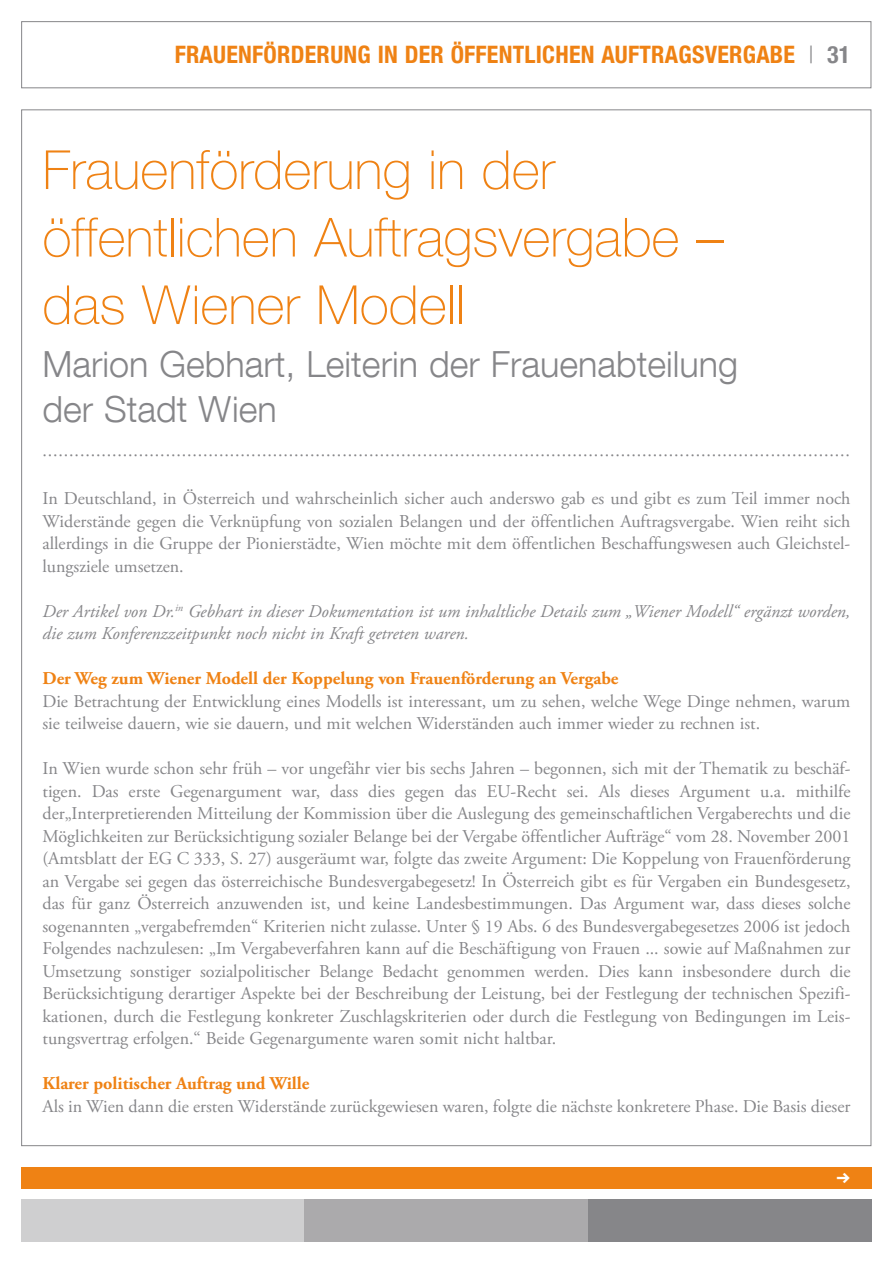
<style>
.page{position:relative;width:893px;height:1263px;background:#fff}
.page>*{position:absolute;margin:0;border:0;box-sizing:border-box;transform-origin:0 0}
.t1{font:100 54px/67.5px "Helvetica Neue LT Com";color:#ef8214}
.t2{font:300 36px/45px "Helvetica Neue LT Com";color:#868689}
.t3{font:700 condensed 24px "Helvetica Neue LT Com";color:#ef8214}
.t4{font:700 condensed 24px "Helvetica Neue LT Com";color:#868689}
.t5{font:21px "Klavika Bold Arrows";color:#fff}
.t6{font:18px/22.5px "Adobe Garamond Pro";color:#868689;text-align:justify}
.t7{font:italic 18px/22.5px "Adobe Garamond Pro";color:#868689}
.t8{font:700 18px "Adobe Garamond Pro";color:#ef8214}
.s1{font-weight:300}
</style>
<div class="page">
<div style="left:21px;top:1167px;width:851px;height:21px;background:#ef8214"></div>
<div style="left:21px;top:1199px;width:284px;height:43px;background:#cfcfd0"></div>
<div style="left:305px;top:1199px;width:283px;height:43px;background:#abaaac"></div>
<div style="left:588px;top:1199px;width:284px;height:43px;background:#868689"></div>
<div style="left:21px;top:21px;width:850px;height:67px;border:1px solid #868689"></div>
<h3 class="t3" style="left:175px;top:40px;width:26px">FRAUENFÖRDERUNG</h3>
<h3 class="t3" style="left:378px;top:40px;width:41px">IN DER</h3>
<h3 class="t3" style="left:451px;top:40px;width:13px">ÖFFENTLICHEN</h3>
<h3 class="t3" style="left:601px;top:40px;width:28px">AUFTRAGSVERGABE</h3>
<h3 class="t4" style="left:808px;top:40px;width:43px"><span class="s1">|</span> 31</h3>
<h1 class="t1" style="left:43px;top:135px;width:682px">Frauenförderung in der öffentlichen Auftragsvergabe – das Wiener Modell</h1>
<h2 class="t2" style="left:43px;top:340px;width:697px">Marion Gebhart, Leiterin der Frauenabteilung der Stadt Wien</h2>
<p class="t6" style="left:43px;top:443px;width:809px">·······················································································································································</p>
<p class="t6" style="left:43px;top:488px;width:809px">In Deutschland, in Österreich und wahrscheinlich sicher auch anderswo gab es und gibt es zum Teil immer noch Widerstände gegen die Verknüpfung von sozialen Belangen und der öffentlichen Auftragsvergabe. Wien reiht sich allerdings in die Gruppe der Pionierstädte, Wien möchte mit dem öffentlichen Beschaffungswesen auch Gleichstel&shy;lungsziele umsetzen.</p>
<p class="t7" style="left:43px;top:600px;width:809px">Der Artikel von Dr.<sup>in</sup> Gebhart in dieser Dokumentation ist um inhaltliche Details zum „Wiener Modell“ ergänzt worden, die zum Konferenzzeitpunkt noch nicht in Kraft getreten waren.</p>
<p class="t8" style="left:43px;top:668px;width:577px">Der Weg zum Wiener Modell der Koppelung von Frauenförderung an Vergabe</p>
<p class="t6" style="left:43px;top:690px;width:809px">Die Betrachtung der Entwicklung eines Modells ist interessant, um zu sehen, welche Wege Dinge nehmen, warum sie teilweise dauern, wie sie dauern, und mit welchen Widerständen auch immer wieder zu rechnen ist.</p>
<p class="t6" style="left:43px;top:758px;width:809px">In Wien wurde schon sehr früh – vor ungefähr vier bis sechs Jahren – begonnen, sich mit der Thematik zu beschäf&shy;tigen. Das erste Gegenargument war, dass dies gegen das EU-Recht sei. Als dieses Argument u.a. mithilfe der„Interpretierenden Mitteilung der Kommission über die Auslegung des gemeinschaftlichen Vergaberechts und die Möglichkeiten zur Berücksichtigung sozialer Belange bei der Vergabe öffentlicher Aufträge“ vom 28. November 2001 (Amtsblatt der EG C 333, S. 27) ausgeräumt war, folgte das zweite Argument: Die Koppelung von Frauenförderung an Vergabe sei gegen das österreichische Bundesvergabegesetz! In Österreich gibt es für Vergaben ein Bundesgesetz, das für ganz Österreich anzuwenden ist, und keine Landesbestimmungen. Das Argument war, dass dieses solche sogenannten „vergabefremden“ Kriterien nicht zulasse. Unter § 19 Abs. 6 des Bundesvergabegesetzes 2006 ist jedoch Folgendes nachzulesen: „Im Vergabeverfahren kann auf die Beschäftigung von Frauen ... sowie auf Maßnahmen zur Umsetzung sonstiger sozialpolitischer Belange Bedacht genommen werden. Dies kann insbesondere durch die Berücksichtigung derartiger Aspekte bei der Beschreibung der Leistung, bei der Festlegung der technischen Spezifi&shy;kationen, durch die Festlegung konkreter Zuschlagskriterien oder durch die Festlegung von Bedingungen im Leis&shy;tungsvertrag erfolgen.“ Beide Gegenargumente waren somit nicht haltbar.</p>
<p class="t8" style="left:43px;top:1073px;width:268px">Klarer politischer Auftrag und Wille</p>
<p class="t6" style="left:43px;top:1095px;width:809px">Als in Wien dann die ersten Widerstände zurückgewiesen waren, folgte die nächste konkretere Phase. Die Basis dieser</p>
<p class="t5" style="left:836px;top:1167px;width:16px">b</p>
</div>
